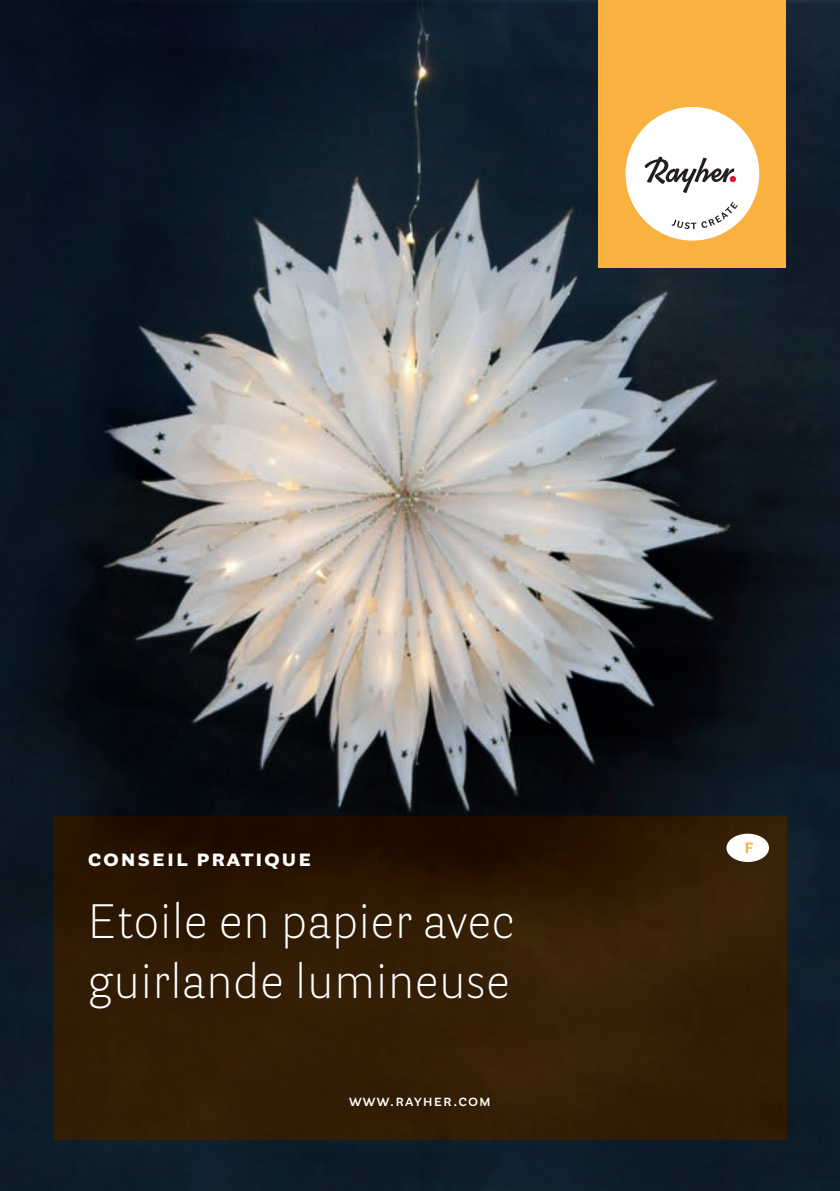
<style>
.page{position:relative;width:840px;height:1191px;background:#fff}
.page>*{position:absolute;margin:0;border:0;box-sizing:border-box;transform-origin:0 0}
.t1{font:300 48px/60px "Parry Grotesque Pro";letter-spacing:.005em;color:#fff}
.t2{font:700 24px "Parry Grotesque Pro";letter-spacing:.065em;color:#fff}
.t3{font:600 16px "Parry Grotesque Pro";letter-spacing:.065em;color:#fff}
</style>
<div class="page">
<img style="left:0;top:0;width:839px;height:1191px">
<img style="left:54px;top:816px;width:731px;height:324px">
<div style="left:598px;top:0;width:187px;height:267px;background:#f9b140"></div>
<div style="left:625px;top:107px;width:133px;height:134px;background:#fff;border-radius:50%"></div>
<svg style="left:671px;top:202px;width:66px;height:27px"></svg>
<svg style="left:644px;top:156px;width:91px;height:37px"></svg>
<div style="left:726px;top:833px;width:42px;height:29px;background:#fff;border-radius:50%"></div>
<svg style="left:745px;top:842px;width:7px;height:11px"></svg>
<p class="t2" style="left:88px;top:840px;width:225px">conseil pratique</p>
<p class="t1" style="left:88px;top:891px;width:428px">Etoile en papier avec guirlande lumineuse</p>
<p class="t3" style="left:349px;top:1089px;width:143px">www.rayher.com</p>
</div>
